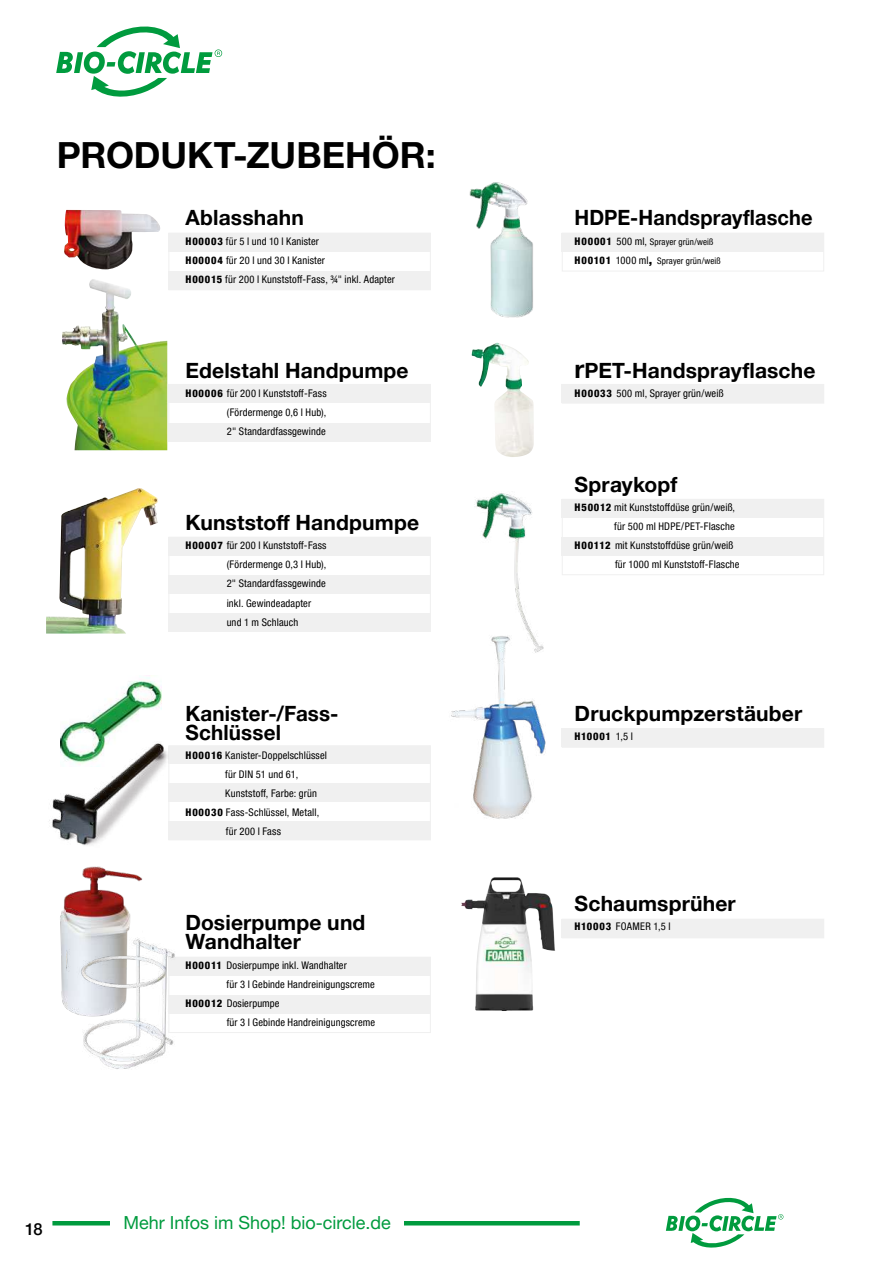
<style>
.page{position:relative;width:893px;height:1263px;background:#fff}
.page>*{position:absolute;margin:0;border:0;box-sizing:border-box;transform-origin:0 0}
.t1{font:700 36px "Helvetica Neue LTW1 G";color:#000}
.t2{font:700 21px/19px "Helvetica Neue LTW1 G";letter-spacing:.01em;color:#000}
.t3{font:700 21px "Helvetica Neue LTW1 G";letter-spacing:.01em;color:#000;scale:.95 1}
.t4{font:18px "Helvetica Neue LTW1 G";color:#009b3e}
.t5{font:500 16.5px "Helvetica Neue LTW1 G";color:#000}
.t6{font:condensed 10.5px/19px "Helvetica Neue LTW1 G";letter-spacing:.015em;color:#000}
.t7{font:800 condensed 10.5px "Helvetica Neue LTW1 G";letter-spacing:.06em;color:#000}
.t8{font:condensed 9px/19px "Helvetica Neue LTW1 G";letter-spacing:.015em;color:#000}
.s1{font-weight:800}
.s2{font-weight:800;font-size:10.5px}
.s3{font-size:10.5px}
.s4{font-weight:900;font-stretch:normal;font-size:10.5px}
.s5{font-size:25.5px}
.s6{font-weight:400}
</style>
<div class="page">
<svg style="left:56px;top:27px;width:166px;height:70px"></svg>
<hr style="left:52px;top:1221px;width:841px;height:4px;background:#009b3e">
<svg style="left:580px;top:1198px;width:313px;height:50px"></svg>
<div style="left:111px;top:1216px;width:293px;height:34px;background:#fff"></div>
<div style="left:169px;top:423px;width:262px;height:18px;background:#f0f0f0"></div>
<div style="left:169px;top:384px;width:262px;height:19px;background:#f0f0f0"></div>
<div style="left:562px;top:384px;width:262px;height:19px;background:#f0f0f0"></div>
<div style="left:562px;top:728px;width:262px;height:19px;background:#f0f0f0"></div>
<div style="left:562px;top:728px;width:262px;height:20px;border:1px solid #f0f0f0"></div>
<div style="left:169px;top:271px;width:262px;height:19px;background:#f0f0f0"></div>
<div style="left:169px;top:233px;width:262px;height:19px;background:#f0f0f0"></div>
<div style="left:169px;top:575px;width:262px;height:19px;background:#f0f0f0"></div>
<div style="left:169px;top:613px;width:262px;height:18px;background:#f0f0f0"></div>
<div style="left:169px;top:537px;width:262px;height:19px;background:#f0f0f0"></div>
<div style="left:169px;top:537px;width:262px;height:95px;border:1px solid #f0f0f0"></div>
<div style="left:169px;top:783px;width:262px;height:19px;background:#f0f0f0"></div>
<div style="left:169px;top:821px;width:262px;height:19px;background:#f0f0f0"></div>
<div style="left:169px;top:746px;width:262px;height:18px;background:#f0f0f0"></div>
<div style="left:169px;top:745px;width:262px;height:95px;border:1px solid #f0f0f0"></div>
<div style="left:169px;top:995px;width:262px;height:19px;background:#f0f0f0"></div>
<div style="left:169px;top:957px;width:262px;height:19px;background:#f0f0f0"></div>
<div style="left:169px;top:957px;width:262px;height:76px;border:1px solid #f0f0f0"></div>
<div style="left:562px;top:233px;width:262px;height:19px;background:#f0f0f0"></div>
<div style="left:562px;top:919px;width:262px;height:19px;background:#f0f0f0"></div>
<div style="left:562px;top:537px;width:262px;height:19px;background:#f0f0f0"></div>
<div style="left:562px;top:499px;width:262px;height:19px;background:#f0f0f0"></div>
<div style="left:562px;top:499px;width:262px;height:76px;border:1px solid #f0f0f0"></div>
<img style="left:64px;top:210px;width:96px;height:60px">
<img style="left:46px;top:488px;width:112px;height:145px">
<img style="left:61px;top:675px;width:101px;height:66px">
<img style="left:49px;top:741px;width:123px;height:105px">
<img style="left:469px;top:182px;width:64px;height:136px">
<img style="left:475px;top:493px;width:57px;height:136px">
<img style="left:451px;top:629px;width:95px;height:190px">
<img style="left:472px;top:343px;width:62px;height:114px">
<img style="left:60px;top:866px;width:83px;height:143px">
<img style="left:67px;top:897px;width:108px;height:172px">
<img style="left:62px;top:279px;width:105px;height:171px">
<div style="left:427px;top:863px;width:134px;height:205px;background:#000;opacity:.2"></div>
<h1 class="t1" style="left:57px;top:133px;width:380px">PRODUKT-ZUBEHÖR:</h1>
<h2 class="t2" style="left:186px;top:208px;width:120px">Ablasshahn</h2>
<p class="t6" style="left:186px;top:231px;width:211px"><span class="s1">H00003</span> für 5 l und 10 l Kanister<br><span class="s1">H00004</span> für 20 l und 30 l Kanister<br><span class="s1">H00015</span> für 200 l Kunststoff-Fass, ¾" inkl. Adapter</p>
<h2 class="t2" style="left:186px;top:361px;width:225px">Edelstahl Handpumpe</h2>
<p class="t6" style="left:227px;top:384px;width:101px;text-align:justify;text-indent:-41px"><span class="s1">H00006</span> für 200 l Kunststoff-Fass (Fördermenge 0,6 l Hub), 2" Standardfassgewinde</p>
<h2 class="t2" style="left:186px;top:513px;width:235px">Kunststoff Handpumpe</h2>
<p class="t6" style="left:227px;top:536px;width:101px;text-indent:-41px"><span class="s1">H00007</span> für 200 l Kunststoff-Fass (Fördermenge 0,3 l Hub),<br>2" Standardfassgewinde inkl. Gewindeadapter und 1 m Schlauch</p>
<h2 class="t2" style="left:186px;top:704px;width:155px">Kanister-/Fass-<br>Schlüssel</h2>
<p class="t6" style="left:186px;top:746px;width:143px"><span class="s1">H00016</span> Kanister-Doppelschlüssel</p>
<p class="t6" style="left:225px;top:765px;width:74px">für DIN 51 und 61,</p>
<p class="t6" style="left:225px;top:784px;width:93px">Kunststoff, Farbe: grün</p>
<p class="t6" style="left:186px;top:803px;width:135px"><span class="s1">H00030</span> Fass-Schlüssel, Metall,</p>
<p class="t6" style="left:226px;top:822px;width:57px">für 200 l Fass</p>
<h2 class="t2" style="left:186px;top:913px;width:181px">Dosierpumpe und<br>Wandhalter</h2>
<p class="t6" style="left:186px;top:955px;width:163px"><span class="s1">H00011</span> Dosierpumpe inkl. Wandhalter</p>
<p class="t6" style="left:227px;top:974px;width:150px">für 3 l Gebinde Handreinigungscreme</p>
<p class="t6" style="left:186px;top:993px;width:96px"><span class="s1">H00012</span> Dosierpumpe</p>
<p class="t6" style="left:227px;top:1012px;width:150px">für 3 l Gebinde Handreinigungscreme</p>
<h3 class="t5" style="left:25px;top:1219px;width:19px">18</h3>
<h3 class="t4" style="left:123px;top:1211px;width:269px">Mehr Infos im Shop! bio-circle.de</h3>
<h2 class="t3" style="left:575px;top:205px;width:252px">HDPE-Handsprayflasche</h2>
<p class="t8" style="left:575px;top:232px;width:148px"><span class="s2">H00001</span> <span class="s3">500 ml,</span> Sprayer grün/weiß<br><span class="s2">H00101</span> <span class="s3">1000 ml</span><span class="s4">,</span> Sprayer grün/weiß</p>
<h2 class="t2" style="left:575px;top:361px;width:242px"><span class="s5">r</span>PET-Handsprayflasche</h2>
<p class="t6" style="left:575px;top:384px;width:150px"><span class="s1">H00033</span> 500 ml, Sprayer grün/weiß</p>
<h2 class="t2" style="left:575px;top:475px;width:104px">Spraykopf</h2>
<p class="t6" style="left:575px;top:498px;width:162px"><span class="s1">H50012</span> mit Kunststoffdüse grün/weiß,</p>
<p class="t6" style="left:614px;top:517px;width:122px">für 500 ml HDPE/PET-Flasche</p>
<p class="t6" style="left:575px;top:536px;width:160px"><span class="s1">H00112</span> mit Kunststoffdüse grün/weiß</p>
<p class="t6" style="left:615px;top:555px;width:126px">für 1000 ml Kunststoff-Flasche</p>
<h2 class="t2" style="left:575px;top:704px;width:229px">Druckpumpzerstäuber</h2>
<p class="t7" style="left:575px;top:730px;width:60px">H10001 <span class="s6">1,5 l</span></p>
<h2 class="t2" style="left:575px;top:894px;width:163px">Schaumsprüher</h2>
<p class="t6" style="left:575px;top:917px;width:97px"><span class="s1">H10003</span> FOAMER 1,5 l</p>
</div>
